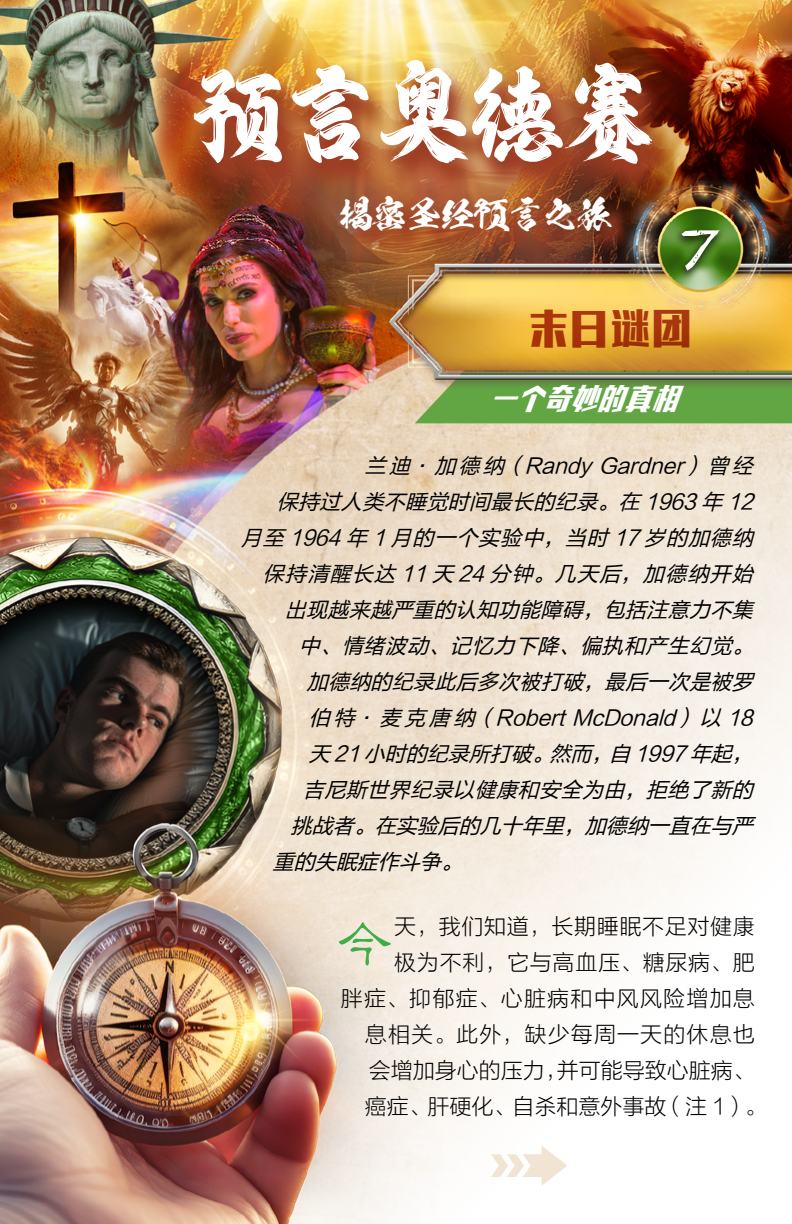
<style>
.page{position:relative;width:792px;height:1224px;background:#fff}
.page>*{position:absolute;margin:0;border:0;box-sizing:border-box;transform-origin:0 0}
.t1{font:108px "ZHLTKS T";letter-spacing:-.05em;color:#fff;scale:.9 1}
.t2{font:700 68px "Carta Marina";color:#fff}
.t3{font:58px "FZLBK GBK1 0";color:#40ad49}
.t4{font:42px "Aa Kai Ming Ti";color:#af4524}
.t5{font:34px "GEETYPE Feilong GBT Flash";color:#fff}
.t6{font:italic 30px "Aa Kai Ming Ti";color:#fff;scale:.9 1}
.t7{font:22px "FZLTKHK GBK1 0";color:#000}
.t8{font:22px "FZLTKHK GBK1 0";letter-spacing:.03em;color:#000}
.t9{font:22px "FZLTKHK GBK1 0";letter-spacing:.055em;color:#000}
.t10{font:22px "FZLTKHK GBK1 0";letter-spacing:.05em;color:#000}
.t11{font:italic 21px "FZLTHK GBK1 0";color:#000}
</style>
<div class="page">
<img style="left:0;top:0;width:792px;height:1134px">
<div style="left:408px;top:406px;width:384px;height:17px;background:#62a644"></div>
<img style="left:366px;top:256px;width:426px;height:150px">
<svg style="left:491px;top:1146px;width:76px;height:40px"></svg>
<img style="left:0;top:507px;width:312px;height:261px">
<img style="left:0;top:768px;width:444px;height:456px">
<img style="left:602px;top:148px;width:190px;height:198px">
<img style="left:653px;top:201px;width:95px;height:96px">
<div style="left:673px;top:225px;width:53px;height:56px;background:#000;opacity:.75"></div>
<img style="left:182px;top:58px;width:495px;height:141px">
<svg style="left:344px;top:199px;width:292px;height:57px;background:#8f4929"></svg>
<img style="left:163px;top:199px;width:174px;height:52px">
<h1 class="t1" style="left:188px;top:47px;width:520px">预言奥德赛</h1>
<h3 class="t5" style="left:339px;top:193px;width:273px">揭密圣经预言之旅</h3>
<h2 class="t2" style="left:680px;top:207px;width:41px">7</h2>
<h3 class="t4" style="left:527px;top:305px;width:167px">末日谜团</h3>
<h3 class="t6" style="left:489px;top:383px;width:226px">一个奇妙的真相</h3>
<p class="t11" style="left:365px;top:454px;width:396px">兰迪· 加德纳（Randy Gardner）曾经</p>
<p class="t11" style="left:277px;top:490px;width:484px">保持过人类不睡觉时间最长的纪录。在 1963 年 12</p>
<p class="t11" style="left:241px;top:526px;width:520px">月至 1964 年 1 月的一个实验中，当时 17 岁的加德纳</p>
<p class="t11" style="left:263px;top:562px;width:498px">保持清醒长达 11 天 24 分钟。几天后，加德纳开始</p>
<p class="t11" style="left:285px;top:598px;width:476px">出现越来越严重的认知功能障碍，包括注意力不集</p>
<p class="t11" style="left:299px;top:634px;width:462px">中、情绪波动、记忆力下降、偏执和产生幻觉。</p>
<p class="t11" style="left:307px;top:670px;width:454px">加德纳的纪录此后多次被打破，最后一次是被罗</p>
<p class="t11" style="left:309px;top:706px;width:452px">伯特· 麦克唐纳（Robert McDonald）以 18</p>
<p class="t11" style="left:309px;top:742px;width:452px">天 21 小时的纪录所打破。然而，自 1997 年起，</p>
<p class="t11" style="left:303px;top:778px;width:458px">吉尼斯世界纪录以健康和安全为由，拒绝了新的</p>
<p class="t11" style="left:291px;top:814px;width:470px">挑战者。在实验后的几十年里，加德纳一直在与严</p>
<p class="t11" style="left:273px;top:850px;width:197px">重的失眠症作斗争。</p>
<h3 class="t3" style="left:335px;top:915px;width:59px">今</h3>
<p class="t8" style="left:394px;top:915px;width:362px">天，我们知道，长期睡眠不足对健康</p>
<p class="t8" style="left:394px;top:951px;width:362px">极为不利，它与高血压、糖尿病、肥</p>
<p class="t9" style="left:341px;top:987px;width:416px">胖症、抑郁症、心脏病和中风风险增加息</p>
<p class="t10" style="left:365px;top:1023px;width:392px">息相关。此外，缺少每周一天的休息也</p>
<p class="t7" style="left:369px;top:1059px;width:388px">会增加身心的压力，并可能导致心脏病、</p>
<p class="t7" style="left:365px;top:1095px;width:403px">癌症、肝硬化、自杀和意外事故（注 1）。</p>
</div>
